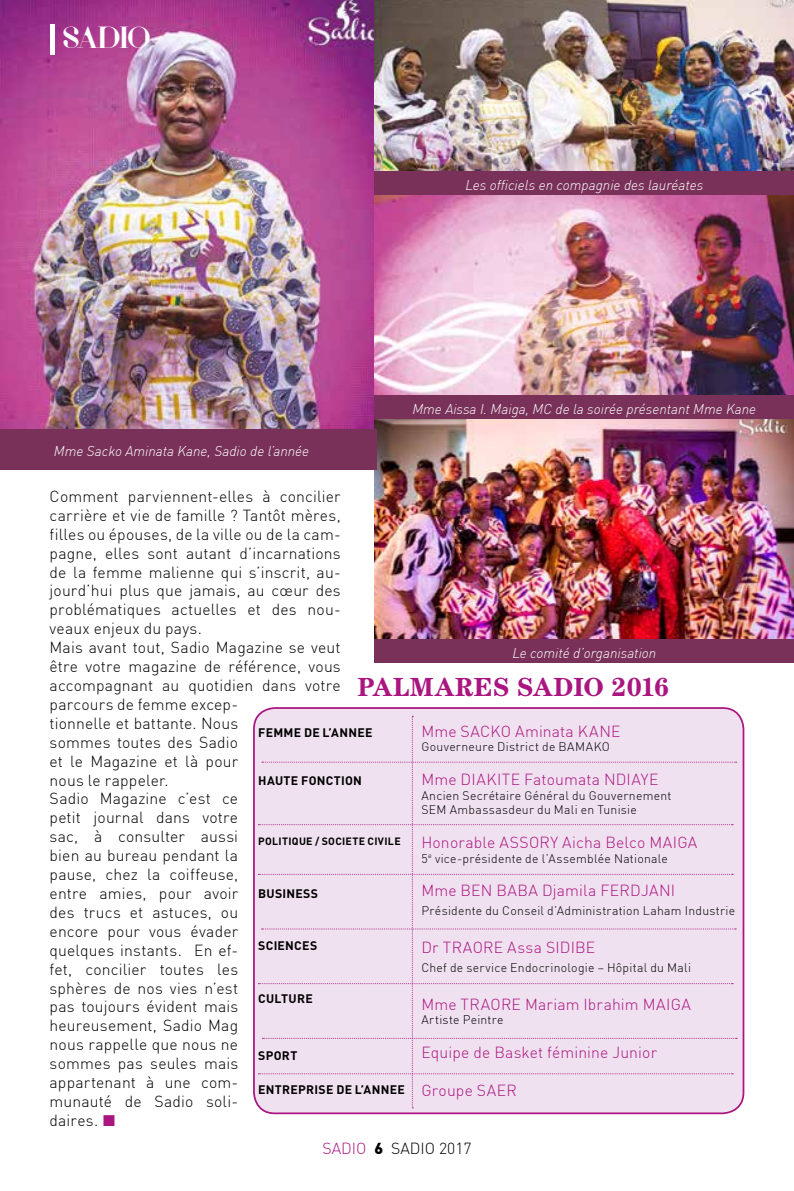
<style>
.page{position:relative;width:794px;height:1191px;background:#fff}
.page>*{position:absolute;margin:0;border:0;box-sizing:border-box;transform-origin:0 0}
.t1{font:31.5px "Voor";color:#fff}
.t2{font:700 26.25px "Century";letter-spacing:.005em;color:#aa1580}
.t3{font:300 15.75px/18.9px "DIN";letter-spacing:.01em;color:#000}
.t4{font:300 15.75px "DIN";letter-spacing:.01em;color:#aa1580}
.t5{font:italic 300 14px "DIN";color:#fff}
.t6{font:300 12.25px/14.7px "DIN";letter-spacing:.02em;color:#000}
.t7{font:700 12.25px "DIN";color:#000}
.t8{font:700 10.5px "DIN";color:#000}
.s1{color:#fff}
.s2{color:#aa1580}
.s3{font-weight:900}
</style>
<div class="page">
<img style="left:0;top:0;width:375px;height:429px">
<div style="left:50px;top:25px;width:5px;height:30px;background:#fff"></div>
<img style="left:375px;top:0;width:419px;height:171px">
<img style="left:375px;top:195px;width:419px;height:200px">
<div style="left:254px;top:708px;width:489px;height:405px;background:#f0e1f0;border-radius:21px"></div>
<div style="left:253px;top:707px;width:491px;height:407px;border:2px solid #aa1580;border-radius:21px"></div>
<img style="left:375px;top:419px;width:419px;height:220px">
<svg style="left:258px;top:716px;width:479px;height:392px"></svg>
<div style="left:0;top:429px;width:376px;height:40px;background:#793159"></div>
<div style="left:375px;top:171px;width:419px;height:24px;background:#793159"></div>
<div style="left:375px;top:395px;width:419px;height:24px;background:#793159"></div>
<div style="left:375px;top:639px;width:419px;height:23px;background:#793159"></div>
<h1 class="t1" style="left:63px;top:19px;width:54px">SADIO</h1>
<p class="t5" style="left:54px;top:443px;width:257px">Mme Sacko Aminata Kane, Sadio de l’année</p>
<p class="t5" style="left:465px;top:176px;width:239px">Les officiels en compagnie des lauréates</p>
<p class="t5" style="left:412px;top:400px;width:345px">Mme Aissa I. Maiga, MC de la soirée présentant Mme Kane</p>
<p class="t3" style="left:50px;top:486px;width:293px">Comment parviennent-elles à concilier carrière et vie de famille ? Tantôt mères, filles ou épouses, de la ville ou de la cam&shy;pagne, elles sont autant d’incarnations de la femme malienne qui s’inscrit, au&shy;jourd’hui plus que jamais, au cœur des problématiques actuelles et des nou&shy;veaux enjeux du pays.<br>Mais avant tout, Sadio Magazine se veut être votre magazine de référence, vous accompagnant au quotidien dans votre parcours de femme excep-<br>tionnelle et battante. N ous<br>sommes toutes des Sadio<br>et le Magazine et là pour<br>nous le rappeler.<br>Sadio Magazine c’est ce<br>petit journal dans votre<br>sac, à consulter aussi<br>bien au bureau pendant la<br>pause, chez la coiffeuse,<br>entre amies, pour avoir<br>des trucs et astuces, ou<br>encore pour vous évader<br>quelques instants. En ef-<br>fet, concilier toutes les<br>sphères de nos vies n’est<br>pas toujours évident mais heureusement, Sadio Mag<br>nous rappelle que nous ne<br>sommes pas seules mais<br>appartenant à une com-<br>munauté de Sadio soli-<br>daires.<span class="s1">.</span><span class="s2">■</span></p>
<p class="t3" style="left:322px;top:1138px;width:151px"><span class="s2">sadio</span> <span class="s3">6</span> sadio 2017</p>
<p class="t5" style="left:512px;top:644px;width:145px">Le comité d’organisation</p>
<h2 class="t2" style="left:358px;top:671px;width:313px">PALmaRES SADIO 2016</h2>
<p class="t4" style="left:421px;top:721px;width:179px">Mme SACKO Aminata KANE</p>
<p class="t6" style="left:421px;top:739px;width:188px">Gouverneure District de BAMAKO</p>
<p class="t4" style="left:421px;top:769px;width:193px">Mme DIAKITE Fatoumata NDIA</p>
<p class="t4" style="left:640px;top:769px;width:17px">YE</p>
<p class="t6" style="left:421px;top:787px;width:251px">Ancien Secrétaire Général du Gouvernement<br>SEM Ambassasdeur du Mali en Tunisie</p>
<p class="t4" style="left:421px;top:832px;width:89px">Honorable ASSOR</p>
<p class="t4" style="left:550px;top:832px;width:122px">Y Aicha Belco MAIGA</p>
<p class="t6" style="left:421px;top:850px;width:248px">5<sup>e</sup> vice-présidente de l’Assemblée Nationale</p>
<p class="t4" style="left:421px;top:880px;width:50px">Mme BEN</p>
<p class="t4" style="left:496px;top:880px;width:11px">BABA</p>
<p class="t4" style="left:542px;top:880px;width:79px">Djamila FERD</p>
<p class="t4" style="left:641px;top:880px;width:18px">JANI</p>
<p class="t6" style="left:421px;top:903px;width:315px">Présidente du Conseil d’Administration Laham I ndustrie</p>
<p class="t4" style="left:421px;top:937px;width:42px">Dr TRAORE</p>
<p class="t4" style="left:507px;top:937px;width:48px">Assa SIDIBE</p>
<p class="t6" style="left:421px;top:960px;width:271px">Chef de service Endocrinologie – Hôpital du Mali</p>
<p class="t4" style="left:421px;top:994px;width:59px">Mme TRAORE</p>
<p class="t4" style="left:525px;top:994px;width:141px">Mariam Ibrahim MAIGA</p>
<p class="t6" style="left:421px;top:1012px;width:84px">Artiste Peintre</p>
<p class="t4" style="left:421px;top:1042px;width:237px">Equipe de Basket féminine Junior</p>
<p class="t4" style="left:421px;top:1080px;width:67px">Groupe SAER</p>
<p class="t7" style="left:258px;top:724px;width:10px">FEMME</p>
<p class="t7" style="left:304px;top:724px;width:37px">DE L’ANNEE</p>
<p class="t7" style="left:258px;top:772px;width:9px">HAUTE</p>
<p class="t7" style="left:301px;top:772px;width:9px">FONCTION</p>
<p class="t8" style="left:258px;top:834px;width:7px">POLITI</p>
<p class="t8" style="left:292px;top:834px;width:37px">QUE / SOCIETE</p>
<p class="t8" style="left:367px;top:834px;width:7px">CIVILE</p>
<p class="t7" style="left:258px;top:885px;width:17px">BUSINESS</p>
<p class="t7" style="left:258px;top:938px;width:9px">SCIENCES</p>
<p class="t7" style="left:258px;top:990px;width:9px">CULTURE</p>
<p class="t7" style="left:258px;top:1047px;width:9px">SPORT</p>
<p class="t7" style="left:258px;top:1082px;width:9px">ENTREPRISE</p>
<p class="t7" style="left:336px;top:1082px;width:37px">DE L’ANNEE</p>
</div>
